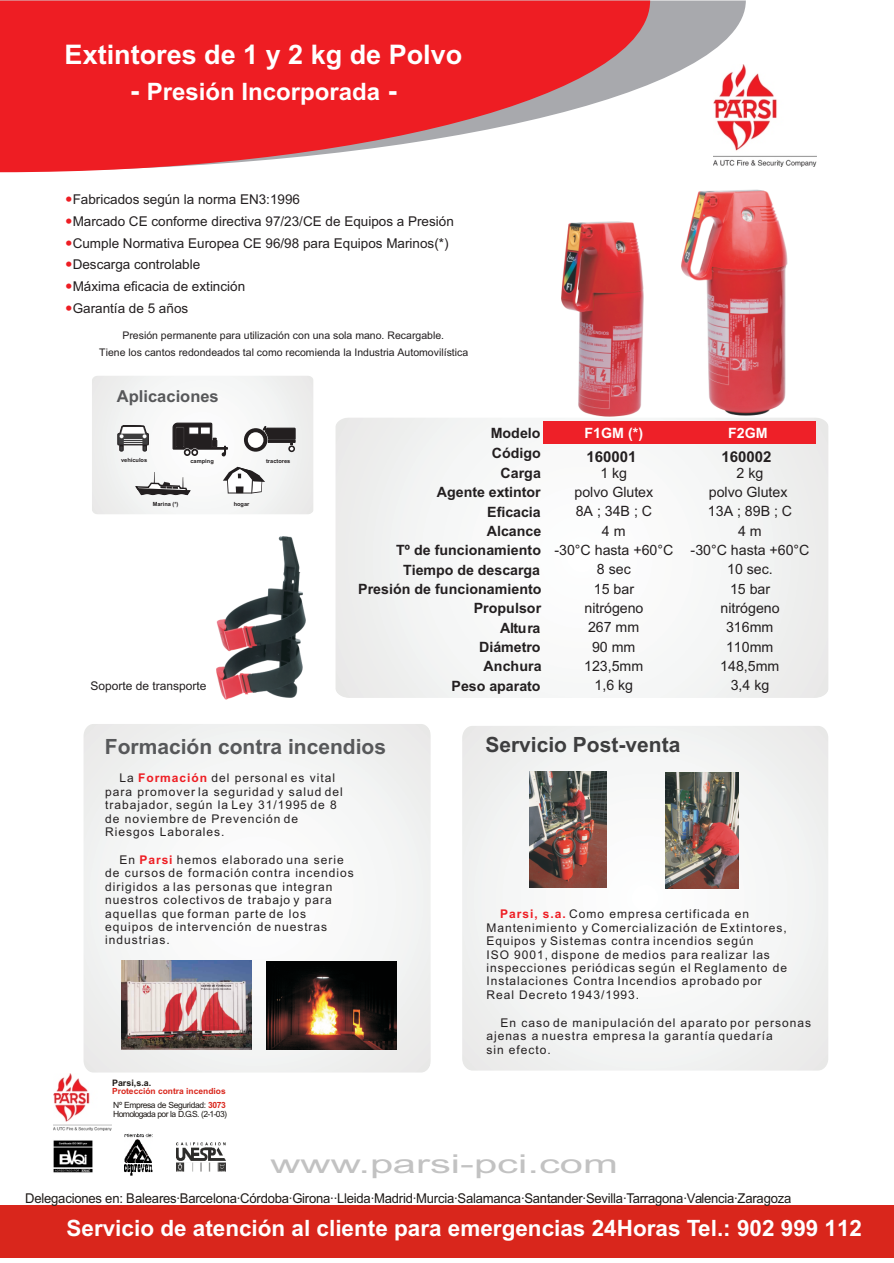
<style>
.page{position:relative;width:894px;height:1263px;background:#fff}
.page>*{position:absolute;margin:0;border:0;box-sizing:border-box;transform-origin:0 0}
.t1{font:700 27px "Arial";color:#fff}
.t2{font:26.1px "Arial";color:#c2c2c2;scale:1.6 1}
.t3{font:700 24px "Arial";color:#fff}
.t4{font:700 22.5px "Arial";color:#fff}
.t5{font:700 21px "Arial";color:#57585a}
.t6{font:700 21px "Arial";color:#3e3e3f}
.t7{font:700 16.5px "Arial";color:#57585a}
.t8{font:700 15px "Arial";color:#231f20}
.t9{font:14.25px "Arial";color:#231f20}
.t10{font:700 14.25px/19.4px "Arial";color:#231f20;text-align:right}
.t11{font:700 14.25px "Arial";letter-spacing:.005em;color:#fff}
.t12{font:13.5px/21.8px "Arial";color:#231f20}
.t13{font:13.5px "Arial";letter-spacing:-.015em;color:#1f1a17}
.t14{font:12px/13.4px "Arial";letter-spacing:.08em;color:#231f20}
.t15{font:12px "Arial";color:#231f20}
.t16{font:10.5px "Arial";color:#231f20}
.t17{font:700 8.85px "Arial";color:#1f1a17}
.t18{font:8.55px/9.6px "Arial";letter-spacing:-.05em;color:#1f1a17}
.t19{font:700 8.4px "Arial";color:#d9261c}
.t20{font:700 5.7px "Arial";color:#231f20}
.s1{font-size:27px}
.s2{font-family:"Adobe Garamond";font-weight:700}
.s3{font-weight:700}
.s4{font-weight:700;color:#ee1d23}
.s5{font-weight:700;color:#d9261c}
.s6{color:#ee1d23}
</style>
<div class="page">
<img style="left:92px;top:376px;width:221px;height:138px">
<img style="left:336px;top:418px;width:492px;height:280px">
<svg style="left:650px;top:1px;width:96px;height:83px;fill:#a8a9ad"></svg>
<svg style="left:0;top:1px;width:650px;height:171px;background:#ec474c"></svg>
<svg style="left:117px;top:426px;width:36px;height:26px"></svg>
<svg style="left:244px;top:428px;width:23px;height:24px"></svg>
<div style="left:248px;top:432px;width:15px;height:16px;background:#fff;border-radius:50%"></div>
<svg style="left:262px;top:425px;width:34px;height:26px"></svg>
<svg style="left:172px;top:422px;width:57px;height:35px"></svg>
<img style="left:84px;top:724px;width:347px;height:349px">
<img style="left:266px;top:961px;width:131px;height:89px">
<img style="left:121px;top:961px;width:130px;height:89px">
<img style="left:462px;top:726px;width:366px;height:345px">
<img style="left:530px;top:771px;width:77px;height:116px">
<img style="left:665px;top:772px;width:74px;height:116px">
<svg style="left:135px;top:472px;width:56px;height:23px"></svg>
<svg style="left:223px;top:467px;width:42px;height:27px"></svg>
<div style="left:236px;top:487px;width:8px;height:6px;background:#231f20"></div>
<img style="left:562px;top:221px;width:81px;height:195px">
<img style="left:681px;top:190px;width:106px;height:226px">
<img style="left:217px;top:537px;width:89px;height:163px">
<div style="left:544px;top:422px;width:272px;height:22px;background:#ee2028"></div>
<div style="left:0;top:1205px;width:894px;height:53px;background:#d9261c"></div>
<img style="left:713px;top:65px;width:103px;height:101px">
<img style="left:177px;top:1142px;width:49px;height:29px">
<img style="left:124px;top:1133px;width:28px;height:43px">
<img style="left:53px;top:1140px;width:40px;height:33px">
<img style="left:54px;top:1073px;width:57px;height:57px">
<h1 class="t1" style="left:65px;top:44px;width:399px">Extintores de 1 y 2 kg de Polvo</h1>
<h3 class="t3" style="left:130px;top:83px;width:268px"><span class="s1">-</span> Presión Incorporada <span class="s1">-</span></h3>
<p class="t12" style="left:73px;top:190px;width:383px">Fabricados según la norma EN3:1996<br>Marcado CE conforme directiva 97/23/CE de Equipos a Presión Cumple Normativa Europea CE 96/98 para Equipos Marinos(*)<br>Descarga controlable<br>Máxima eficacia de extinción<br>Garantía de 5 años</p>
<p class="t16" style="left:116px;top:332px;width:330px"><span class="s2">•</span> Presión permanente para utilización con una sola mano. Recargable.</p>
<p class="t16" style="left:92px;top:349px;width:377px"><span class="s2">•</span> Tiene los cantos redondeados tal como recomienda la Industria Automovilística</p>
<h3 class="t7" style="left:117px;top:390px;width:103px">Aplicaciones</h3>
<p class="t20" style="left:121px;top:458px;width:28px">vehículos</p>
<p class="t20" style="left:191px;top:459px;width:25px">camping</p>
<p class="t20" style="left:266px;top:459px;width:26px">tractores</p>
<p class="t10" style="left:491px;top:424px;width:51px">Modelo</p>
<p class="t11" style="left:585px;top:427px;width:60px">F1GM (*)</p>
<p class="t11" style="left:728px;top:427px;width:41px">F2GM</p>
<p class="t10" style="left:492px;top:445px;width:51px">Código<br>Carga</p>
<p class="t8" style="left:587px;top:451px;width:52px">160001</p>
<p class="t8" style="left:722px;top:451px;width:52px">160002</p>
<p class="t9" style="left:600px;top:467px;width:28px">1 kg</p>
<p class="t9" style="left:737px;top:467px;width:28px">2 kg</p>
<p class="t20" style="left:153px;top:502px;width:27px">Marina (*)</p>
<p class="t20" style="left:234px;top:502px;width:17px">hogar</p>
<p class="t15" style="left:90px;top:682px;width:118px">Soporte de transporte</p>
<p class="t10" style="left:437px;top:484px;width:105px">Agente extintor</p>
<p class="t9" style="left:575px;top:487px;width:80px">polvo Glutex</p>
<p class="t9" style="left:709px;top:487px;width:80px">polvo Glutex</p>
<p class="t10" style="left:487px;top:503px;width:55px">Eficacia</p>
<p class="t9" style="left:576px;top:506px;width:78px">8A ; 34B ; C</p>
<p class="t9" style="left:708px;top:506px;width:86px">13A ; 89B ; C</p>
<p class="t10" style="left:487px;top:522px;width:56px">Alcance</p>
<p class="t9" style="left:602px;top:525px;width:25px">4 m</p>
<p class="t9" style="left:738px;top:525px;width:25px">4 m</p>
<p class="t9" style="left:396px;top:545px;width:415px"><span class="s3">Tº de funcionamiento</span> -30°C hasta +60°C -30°C hasta +60°C</p>
<p class="t10" style="left:403px;top:561px;width:139px">Tiempo de descarga</p>
<p class="t9" style="left:597px;top:564px;width:35px">8 sec</p>
<p class="t9" style="left:727px;top:564px;width:47px">10 sec.</p>
<p class="t10" style="left:358px;top:581px;width:185px">Presión de funcionamiento</p>
<p class="t9" style="left:594px;top:583px;width:42px">15 bar</p>
<p class="t9" style="left:730px;top:583px;width:42px">15 bar</p>
<p class="t10" style="left:474px;top:600px;width:69px">Propulsor</p>
<p class="t9" style="left:585px;top:603px;width:61px">nitrógeno</p>
<p class="t9" style="left:721px;top:603px;width:61px">nitrógeno</p>
<p class="t10" style="left:500px;top:619px;width:42px">Altura</p>
<p class="t9" style="left:588px;top:622px;width:53px">267 mm</p>
<p class="t9" style="left:726px;top:622px;width:49px">316mm</p>
<p class="t10" style="left:479px;top:639px;width:63px">Diámetro</p>
<p class="t9" style="left:592px;top:641px;width:45px">90 mm</p>
<p class="t9" style="left:726px;top:641px;width:49px">110mm</p>
<p class="t10" style="left:484px;top:658px;width:59px">Anchura</p>
<p class="t9" style="left:584px;top:661px;width:61px">123,5mm</p>
<p class="t9" style="left:720px;top:661px;width:61px">148,5mm</p>
<p class="t10" style="left:452px;top:677px;width:90px">Peso aparato</p>
<p class="t9" style="left:595px;top:680px;width:40px">1,6 kg</p>
<p class="t9" style="left:731px;top:680px;width:40px">3,4 kg</p>
<h3 class="t5" style="left:105px;top:739px;width:283px">Formación contra incendios</h3>
<p class="t14" style="left:105px;top:772px;width:239px;text-indent:14px">La <span class="s4">Formación</span> del personal es vital para promover la seguridad y salud del trabajador, según la Ley 31/1995 de 8 de noviembre de Prevención de<br>Riesgos Laborales.</p>
<p class="t14" style="left:105px;top:854px;width:250px;text-indent:14px">En <span class="s4">Parsi</span> hemos elaborado una serie de cursos de formación contra incendios dirigidos a las personas que integran nuestros colectivos de trabajo y para aquellas que forman parte de los equipos de intervención de nuestras industrias.</p>
<p class="t17" style="left:112px;top:1079px;width:41px">Parsi,s.a.</p>
<p class="t19" style="left:112px;top:1088px;width:115px">Protección contra incendios</p>
<p class="t18" style="left:113px;top:1101px;width:115px">Nº Empresa de Seguridad: <span class="s5">3073<br></span>Homologada por la D.G.S. (2-1-03)</p>
<h3 class="t6" style="left:485px;top:737px;width:196px">Servicio Post-venta</h3>
<p class="t14" style="left:486px;top:909px;width:302px;text-indent:4px"><span class="s6">•</span> <span class="s4">Parsi, s.a.</span> Como empresa certificada en Mantenimiento y Comercialización de Extintores, Equipos y Sistemas contra incendios según<br>ISO 9001, dispone de medios para realizar las inspecciones periódicas según el Reglamento de Instalaciones Contra Incendios aprobado por Real Decreto 1943/1993.</p>
<p class="t14" style="left:486px;top:1017px;width:326px;text-indent:14px">En caso de manipulación del aparato por personas ajenas a nuestra empresa la garantía quedaría<br>sin efecto.</p>
<h2 class="t2" style="left:270px;top:1154px;width:219px">www.parsi-pci.com</h2>
<p class="t13" style="left:25px;top:1193px;width:768px">Delegaciones en: Baleares·Barcelona·Córdoba·Girona··Lleida·Madrid·Murcia·Salamanca·Santander·Sevilla·Tarragona·Valencia·Zaragoza</p>
<h3 class="t4" style="left:67px;top:1219px;width:797px">Servicio de atención al cliente para emergencias 24Horas Tel.: 902 999 112</h3>
</div>
